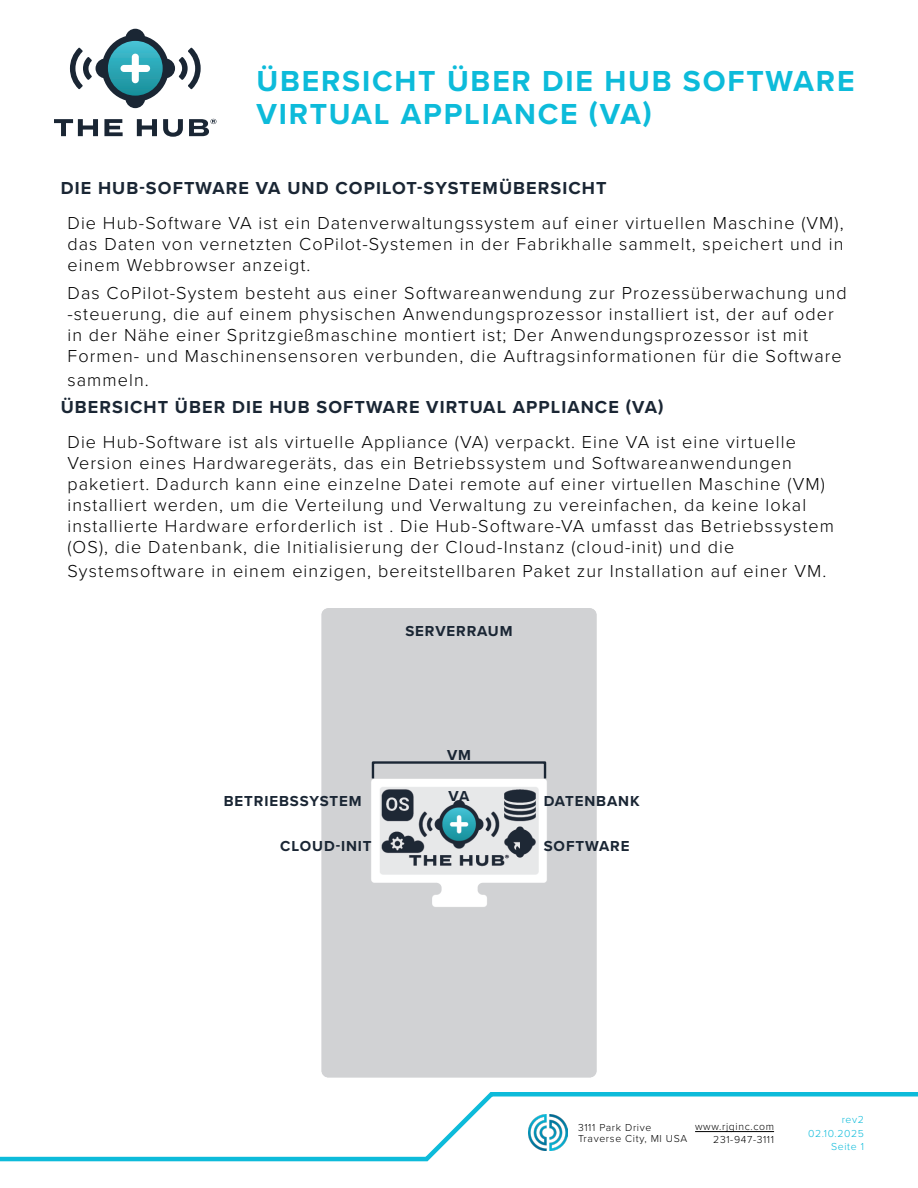
<style>
.page{position:relative;width:918px;height:1188px;background:#fff}
.page>*{position:absolute;margin:0;border:0;box-sizing:border-box;transform-origin:0 0}
.t1{font:700 30px/33px "Proxima Nova";letter-spacing:.06em;color:#0dbbda}
.t2{font:300 18px/21px "Proxima Nova";letter-spacing:.06em;color:#000}
.t3{font:700 18px "Proxima Nova";letter-spacing:.06em;color:#1a2634}
.t4{font:700 15px "Proxima Nova";letter-spacing:.06em;color:#1a2634}
.t5{font:300 10.5px/10.5px "Proxima Nova";letter-spacing:.06em;color:#000}
.t6{font:300 10.5px/13.4px "Proxima Nova";letter-spacing:.06em;color:#0dbbda;text-align:right}
</style>
<div class="page">
<svg style="left:0;top:1092px;width:918px;height:70px"></svg>
<svg style="left:70px;top:29px;width:131px;height:79px"></svg>
<svg style="left:54px;top:119px;width:44px;height:17px"></svg>
<svg style="left:104px;top:119px;width:19px;height:17px"></svg>
<svg style="left:137px;top:119px;width:20px;height:17px"></svg>
<svg style="left:163px;top:119px;width:20px;height:18px"></svg>
<svg style="left:189px;top:119px;width:27px;height:17px"></svg>
<img style="left:528px;top:1114px;width:39px;height:37px">
<hr style="left:695px;top:1131px;width:79px;height:1px;background:#000">
<img style="left:322px;top:608px;width:274px;height:470px">
<div style="left:372px;top:761px;width:174px;height:19px;border:2px solid #1a2634"></div>
<h1 class="t1" style="left:257px;top:64px;width:599px">ÜBERSICHT ÜBER DIE HUB SOFTWARE<br>VIRTUAL APPLIANCE (VA)</h1>
<p class="t3" style="left:61px;top:175px;width:547px">DIE HUB-SOFTWARE VA UND COPILOT-SYSTEMÜBERSICHT</p>
<p class="t2" style="left:68px;top:211px;width:778px;text-align:justify">Die Hub-Software VA ist ein Datenverwaltungssystem auf einer virtuellen Maschine (VM), das Daten von vernetzten CoPilot-Systemen in der Fabrikhalle sammelt, speichert und in einem Webbrowser anzeigt.</p>
<p class="t2" style="left:68px;top:281px;width:781px">Das CoPilot-System besteht aus einer Softwareanwendung zur Prozessüberwachung und -steuerung, die auf einem physischen Anwendungsprozessor installiert ist, der auf oder in der Nähe einer Spritzgießmaschine montiert ist; Der Anwendungsprozessor ist mit Formen- und Maschinensensoren verbunden, die Auftragsinformationen für die Software</p>
<p class="t2" style="left:68px;top:368px;width:83px">sammeln.</p>
<p class="t3" style="left:61px;top:394px;width:604px">ÜBERSICHT ÜBER DIE HUB SOFTWARE VIRTUAL APPLIANCE (VA)</p>
<p class="t2" style="left:68px;top:430px;width:768px">Die Hub-Software ist als virtuelle Appliance (VA) verpackt. Eine VA ist eine virtuelle Version eines Hardwaregeräts, das ein Betriebssystem und Softwareanwendungen paketiert. Dadurch kann eine einzelne Datei remote auf einer virtuellen Maschine (VM) installiert werden, um die Verteilung und Verwaltung zu vereinfachen, da keine lokal installierte Hardware erforderlich ist . Die Hub-Software-VA umfasst das Betriebssystem (OS), die Datenbank, die Initialisierung der Cloud-Instanz (cloud-init) und die</p>
<p class="t2" style="left:68px;top:559px;width:760px">Systemsoftware in einem einzigen, bereitstellbaren Paket zur Installation auf einer VM.</p>
<p class="t4" style="left:405px;top:620px;width:109px">SERVERRAUM</p>
<p class="t4" style="left:447px;top:743px;width:25px">VM</p>
<p class="t4" style="left:224px;top:789px;width:140px">BETRIEBSSYSTEM</p>
<p class="t4" style="left:449px;top:785px;width:22px">VA</p>
<p class="t4" style="left:544px;top:789px;width:97px">DATENBANK</p>
<p class="t4" style="left:280px;top:834px;width:93px">CLOUD-INIT</p>
<p class="t4" style="left:544px;top:834px;width:87px">SOFTWARE</p>
<p class="t5" style="left:578px;top:1122px;width:111px">3111 Park Drive<br>Traverse City, MI USA</p>
<p class="t5" style="left:695px;top:1119px;width:80px;line-height:13.5px;text-align:right">www.rjginc.com<br>231-947-3111</p>
<p class="t6" style="left:808px;top:1112px;width:57px">rev2<br>02.10.2025<br>Seite 1</p>
</div>
